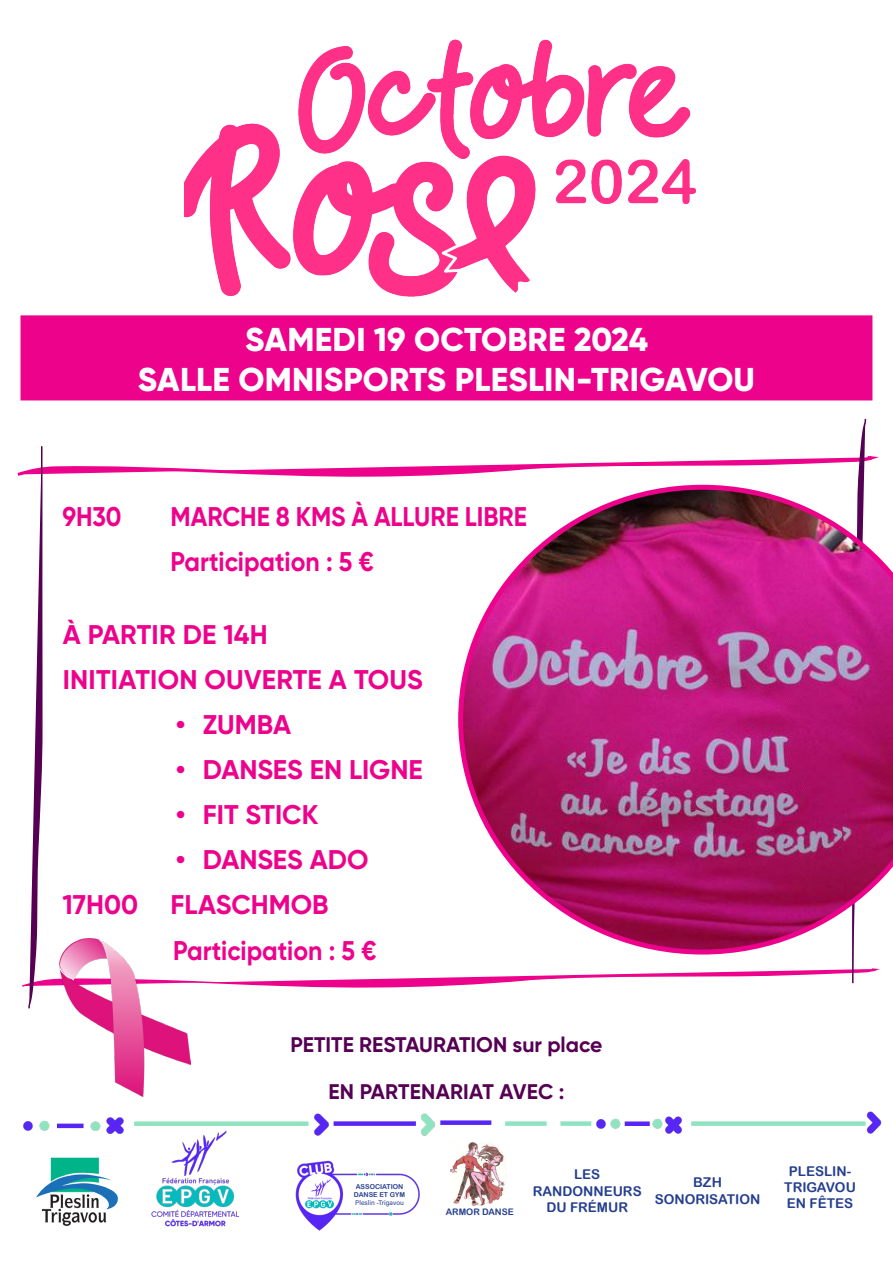
<style>
.page{position:relative;width:893px;height:1263px;background:#fff}
.page>*{position:absolute;margin:0;border:0;box-sizing:border-box;transform-origin:0 0}
.t1{font:800 33px "Gilroy";letter-spacing:.01em;color:#fff}
.t2{font:700 27px "Gilroy";color:#ed028c}
.t3{font:700 27px "Gilroy";color:#ed028c;scale:.92 1}
.t4{font:700 21.15px "Gilroy";color:#560054}
.t5{font:13.5px/16.2px "Arial Rounded MT Bold";color:#253f8e;text-align:center}
.t6{font:9px "Arial Rounded MT Bold";color:#253f8e}
.t7{font:6.75px "Arial Rounded MT Bold";color:#253f8e}
.t8{font:6.75px "Acumin Variable Concept";letter-spacing:-.005em;color:#253f8e}
</style>
<div class="page">
<div style="left:21px;top:316px;width:851px;height:84px;background:#ed028c"></div>
<div style="left:21px;top:315px;width:851px;height:85px;border:2px solid #ed028c"></div>
<svg style="left:17px;top:418px;width:863px;height:591px"></svg>
<img style="left:185px;top:39px;width:511px;height:258px">
<div style="left:134px;top:1121px;width:174px;height:5px;background:#8fe3c0"></div>
<div style="left:691px;top:1121px;width:174px;height:5px;background:#8fe3c0"></div>
<div style="left:334px;top:1121px;width:82px;height:5px;background:#5826f4"></div>
<div style="left:440px;top:1120px;width:51px;height:5px;background:#5826f4"></div>
<div style="left:505px;top:1121px;width:42px;height:5px;background:#8fe3c0"></div>
<div style="left:560px;top:1121px;width:31px;height:5px;background:#8fe3c0"></div>
<div style="left:625px;top:1121px;width:25px;height:5px;background:#5826f4"></div>
<img style="left:106px;top:1117px;width:18px;height:17px">
<img style="left:665px;top:1116px;width:17px;height:18px">
<div style="left:57px;top:1123px;width:27px;height:5px;background:#5826f4"></div>
<img style="left:308px;top:1113px;width:26px;height:23px">
<img style="left:421px;top:1113px;width:20px;height:23px">
<img style="left:39px;top:1120px;width:11px;height:11px">
<img style="left:90px;top:1121px;width:11px;height:10px">
<img style="left:610px;top:1118px;width:11px;height:11px">
<img style="left:652px;top:1118px;width:11px;height:11px">
<img style="left:596px;top:1119px;width:10px;height:10px">
<img style="left:23px;top:1121px;width:10px;height:10px">
<img style="left:861px;top:1111px;width:21px;height:23px">
<img style="left:36px;top:1157px;width:82px;height:70px">
<img style="left:151px;top:1130px;width:89px;height:97px">
<img style="left:295px;top:1160px;width:125px;height:71px">
<img style="left:60px;top:939px;width:131px;height:157px">
<img style="left:458px;top:485px;width:435px;height:469px">
<img style="left:451px;top:1143px;width:55px;height:63px">
<p class="t1" style="left:245px;top:319px;width:404px">SAMEDI 19 OCTOBRE 2024</p>
<p class="t1" style="left:138px;top:359px;width:619px">SALLE OMNISPORTS PLESLIN-TRIGAVOU</p>
<p class="t3" style="left:63px;top:500px;width:66px">9H30</p>
<p class="t3" style="left:171px;top:500px;width:389px">MARCHE 8 KMS À ALLURE LIBRE</p>
<p class="t3" style="left:171px;top:545px;width:222px">Participation : 5 €</p>
<p class="t2" style="left:63px;top:618px;width:206px">À PARTIR DE 14H</p>
<p class="t2" style="left:63px;top:663px;width:362px">INITIATION OUVERTE A TOUS</p>
<p class="t2" style="left:176px;top:708px;width:117px">• ZUMBA</p>
<p class="t2" style="left:176px;top:753px;width:249px">• DANSES EN LIGNE</p>
<p class="t2" style="left:176px;top:798px;width:144px">• FIT STICK</p>
<p class="t2" style="left:176px;top:843px;width:194px">• DANSES ADO</p>
<p class="t2" style="left:63px;top:888px;width:267px">17H00 FLASCHMOB</p>
<p class="t3" style="left:173px;top:933px;width:222px">Participation : 5 €</p>
<p class="t4" style="left:290px;top:1031px;width:313px">PETITE RESTAURATION sur place</p>
<p class="t4" style="left:329px;top:1078px;width:237px">EN PARTENARIAT AVEC :</p>
<p class="t7" style="left:356px;top:1182px;width:49px">ASSOCIATION</p>
<p class="t7" style="left:354px;top:1190px;width:53px">DANSE ET GYM</p>
<p class="t8" style="left:355px;top:1198px;width:50px">Pleslin -Trigavou</p>
<p class="t6" style="left:446px;top:1207px;width:69px">ARMOR DANSE</p>
<p class="t5" style="left:533px;top:1166px;width:110px">LES<br>RANDONNEURS<br>DU FRÉMUR</p>
<p class="t5" style="left:655px;top:1174px;width:107px">BZH<br>SONORISATION</p>
<p class="t5" style="left:784px;top:1163px;width:73px">PLESLIN-<br>TRIGAVOU<br>EN FÊTES</p>
</div>
